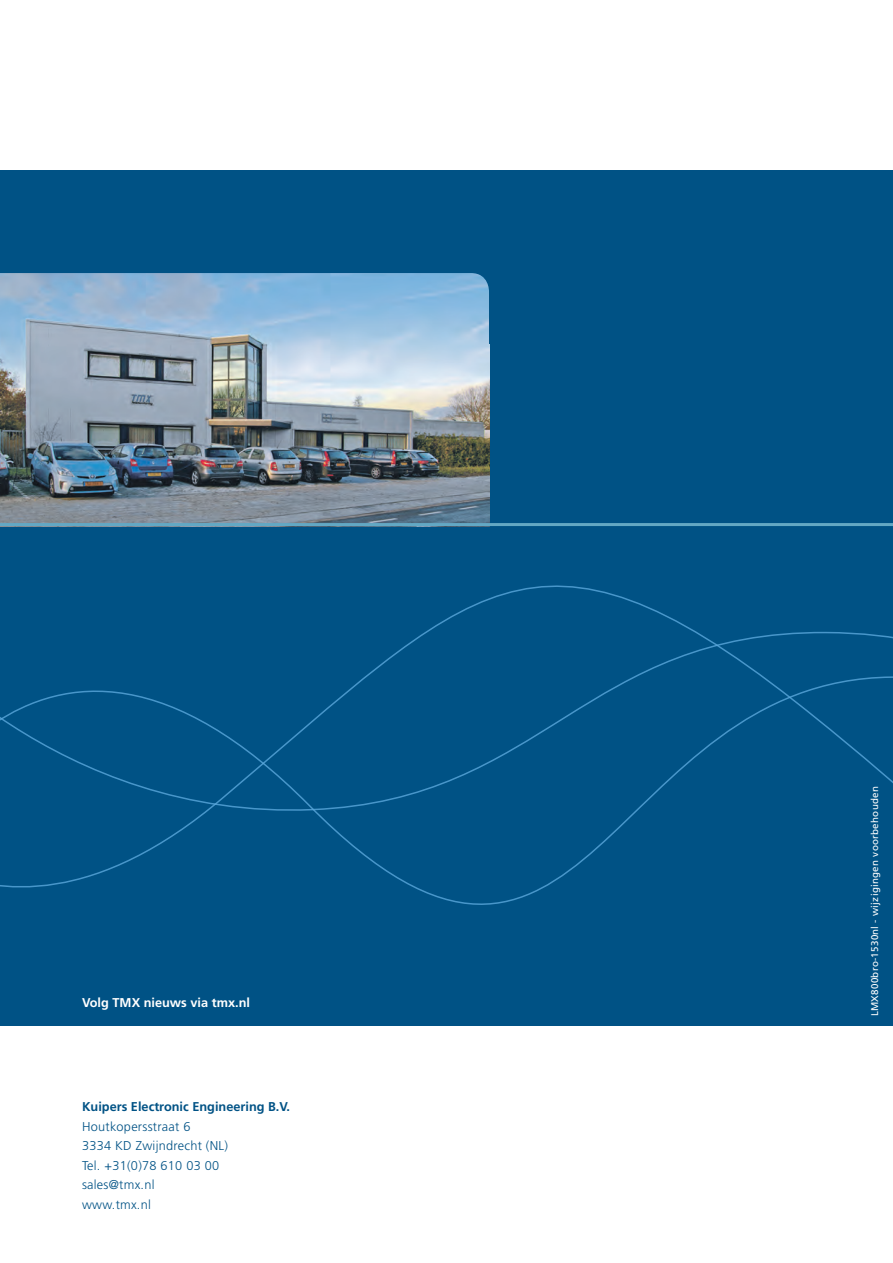
<style>
.page{position:relative;width:893px;height:1263px;background:#fff}
.page>*{position:absolute;margin:0;border:0;box-sizing:border-box;transform-origin:0 0}
.t1{font:300 12.75px "Frutiger";letter-spacing:.02em;color:#005285}
.t2{font:700 12.75px "Frutiger";color:#005285}
.t3{font:700 12.75px "Frutiger";color:#fff}
.t4{font:9.75px "Frutiger";letter-spacing:.03em;color:#fff}
</style>
<div class="page">
<div style="left:0;top:170px;width:893px;height:855px;background:#005285"></div>
<img style="left:0;top:386px;width:489px;height:137px">
<hr style="left:0;top:523px;width:893px;height:3px;background:#63a8c4">
<svg style="left:369px;top:630px;width:524px;height:43px"></svg>
<svg style="left:0;top:673px;width:893px;height:232px"></svg>
<img style="left:0;top:273px;width:489px;height:113px">
<p class="t3" style="left:82px;top:995px;width:169px">Volg TMX nieuws via tmx.nl</p>
<p class="t2" style="left:82px;top:1099px;width:209px">Kuipers Electronic Engineering B.V.</p>
<p class="t1" style="left:82px;top:1119px;width:110px">Houtkopersstraat 6</p>
<p class="t1" style="left:82px;top:1139px;width:147px">3334 KD Zwijndrecht (NL)</p>
<p class="t1" style="left:82px;top:1158px;width:139px">Tel. +31(0)78 610 03 00</p>
<p class="t1" style="left:82px;top:1178px;width:74px">sales@tmx.nl</p>
<p class="t1" style="left:82px;top:1197px;width:70px">www.tmx.nl</p>
<p class="t4" style="left:869px;top:1016px;width:232px;rotate:-90deg">LMX800bro-1530nl - wijzigingen voorbehouden</p>
</div>
